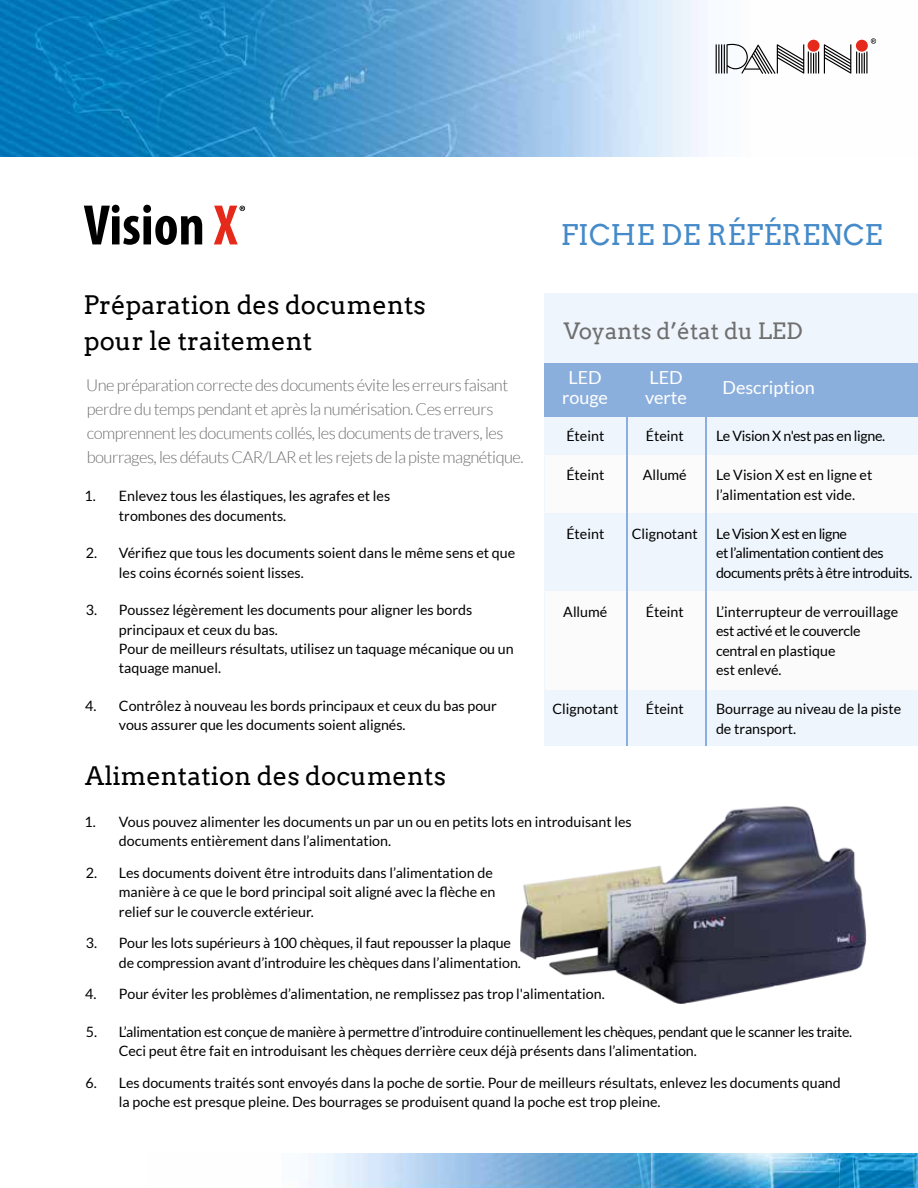
<style>
.page{position:relative;width:918px;height:1188px;background:#fff}
.page>*{position:absolute;margin:0;border:0;box-sizing:border-box;transform-origin:0 0}
.t1{font:28.5px "Arvo";letter-spacing:.01em;color:#458ac9}
.t2{font:25.5px/36px "Arvo";color:#000}
.t3{font:22.5px "Arvo";color:#706f6f}
.t4{font:18px/19.5px "Lato";color:#fff}
.t5{font:300 16.5px/24px "Lato";letter-spacing:-.03em;color:#706f6f}
.t6{font:14.25px/19.5px "Lato";color:#000}
.t7{font:14.25px/19.5px "Lato";letter-spacing:-.02em;color:#000}
.t8{font:14.25px/19.5px "Lato";letter-spacing:-.03em;color:#000}
</style>
<div class="page">
<img style="left:0;top:0;width:877px;height:157px">
<svg style="left:716px;top:38px;width:160px;height:36px"></svg>
<img style="left:308px;top:1153px;width:610px;height:35px">
<div style="left:545px;top:294px;width:373px;height:452px;background:#eef5fc"></div>
<div style="left:545px;top:455px;width:373px;height:58px;background:#fbfbfb"></div>
<div style="left:545px;top:592px;width:373px;height:98px;background:#fbfbfb"></div>
<hr style="left:705px;top:393px;width:2px;height:353px;background:#8bafdd">
<hr style="left:627px;top:393px;width:1px;height:353px;background:#8bafdd">
<img style="left:520px;top:806px;width:347px;height:197px">
<svg style="left:84px;top:205px;width:118px;height:40px"></svg>
<svg style="left:214px;top:206px;width:31px;height:38px"></svg>
<div style="left:545px;top:363px;width:373px;height:54px;background:#8bafdd"></div>
<h2 class="t2" style="left:83px;top:286px;width:344px">Préparation des documents pour le traitement</h2>
<p class="t5" style="left:86px;top:373px;width:439px">Une préparation correcte des documents évite les erreurs faisant perdre du temps pendant et après la numérisation. Ces erreurs comprennent les documents collés, les documents de travers, les bourrages, les défauts CAR/LAR et les rejets de la piste magnétique.</p>
<p class="t6" style="left:119px;top:486px;width:273px;text-indent:-34px">1. Enlevez tous les élastiques, les agrafes et les trombones des documents.</p>
<p class="t6" style="left:119px;top:543px;width:398px;text-indent:-33px">2. Vérifiez que tous les documents soient dans le même sens et que les coins écornés soient lisses.</p>
<p class="t6" style="left:119px;top:600px;width:396px;text-indent:-33px">3. Poussez légèrement les documents pour aligner les bords principaux et ceux du bas.<br>Pour de meilleurs résultats, utilisez un taquage mécanique ou un taquage manuel.</p>
<p class="t6" style="left:119px;top:696px;width:379px;text-indent:-34px">4. Contrôlez à nouveau les bords principaux et ceux du bas pour vous assurer que les documents soient alignés.</p>
<h2 class="t2" style="left:85px;top:757px;width:362px">Alimentation des documents</h2>
<h1 class="t1" style="left:561px;top:217px;width:323px">FICHE DE RÉFÉRENCE</h1>
<h3 class="t3" style="left:564px;top:317px;width:240px">Voyants d’état du LED</h3>
<p class="t4" style="left:562px;top:368px;width:47px;text-align:center">LED rouge</p>
<p class="t4" style="left:645px;top:368px;width:43px">LED verte</p>
<p class="t4" style="left:723px;top:378px;width:94px">Description</p>
<p class="t6" style="left:566px;top:426px;width:39px">Éteint</p>
<p class="t6" style="left:566px;top:465px;width:39px">Éteint</p>
<p class="t6" style="left:646px;top:426px;width:39px">Éteint</p>
<p class="t6" style="left:643px;top:465px;width:46px">Allumé</p>
<p class="t6" style="left:566px;top:524px;width:39px">Éteint</p>
<p class="t6" style="left:632px;top:524px;width:67px">Clignotant</p>
<p class="t6" style="left:563px;top:602px;width:46px">Allumé</p>
<p class="t6" style="left:646px;top:602px;width:39px">Éteint</p>
<p class="t6" style="left:552px;top:699px;width:67px">Clignotant</p>
<p class="t6" style="left:646px;top:699px;width:39px">Éteint</p>
<p class="t7" style="left:716px;top:426px;width:171px">Le Vision X n'est pas en ligne.</p>
<p class="t6" style="left:716px;top:465px;width:158px">Le Vision X est en ligne et l’alimentation est vide.</p>
<p class="t8" style="left:716px;top:524px;width:198px">Le Vision X est en ligne<br>et l’alimentation contient des documents prêts à être introduits.</p>
<p class="t6" style="left:716px;top:602px;width:184px">L’interrupteur de verrouillage est activé et le couvercle central en plastique<br>est enlevé.</p>
<p class="t6" style="left:716px;top:699px;width:187px">Bourrage au niveau de la piste de transport.</p>
<p class="t6" style="left:119px;top:812px;width:514px;text-indent:-34px">1. Vous pouvez alimenter les documents un par un ou en petits lots en introduisant les documents entièrement dans l’alimentation.</p>
<p class="t6" style="left:119px;top:863px;width:378px;text-indent:-33px">2. Les documents doivent être introduits dans l’alimentation de manière à ce que le bord principal soit aligné avec la flèche en relief sur le couvercle extérieur.</p>
<p class="t6" style="left:119px;top:933px;width:404px;text-indent:-33px">3. Pour les lots supérieurs à 100 chèques, il faut repousser la plaque de compression avant d’introduire les chèques dans l’alimentation.</p>
<p class="t6" style="left:85px;top:984px;width:521px">4. Pour éviter les problèmes d’alimentation, ne remplissez pas trop l'alimentation.</p>
<p class="t7" style="left:119px;top:1022px;width:735px;text-indent:-33px">5. L’alimentation est conçue de manière à permettre d’introduire continuellement les chèques, pendant que le scanner les traite.<br>Ceci peut être fait en introduisant les chèques derrière ceux déjà présents dans l’alimentation.</p>
<p class="t6" style="left:119px;top:1073px;width:723px;text-indent:-33px">6. Les documents traités sont envoyés dans la poche de sortie. Pour de meilleurs résultats, enlevez les documents quand la poche est presque pleine. Des bourrages se produisent quand la poche est trop pleine.</p>
</div>
